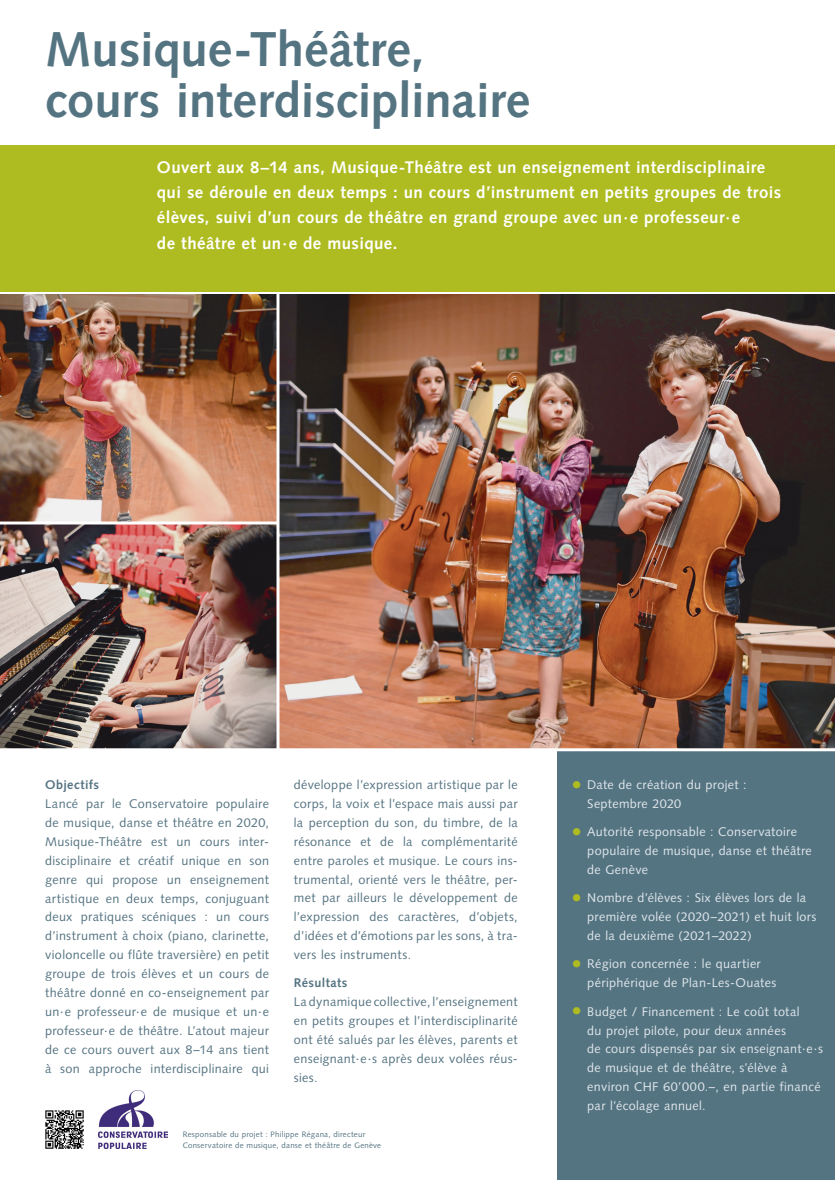
<style>
.page{position:relative;width:835px;height:1180px;background:#fff}
.page>*{position:absolute;margin:0;border:0;box-sizing:border-box;transform-origin:0 0}
.t1{font:700 49px/50.8px "Syntax";color:#557482}
.t2{font:700 16.8px/25.2px "Syntax";letter-spacing:.025em;color:#fff}
.t3{font:12.6px/18.9px "Syntax";letter-spacing:.025em;color:#557482;text-align:justify}
.t4{font:12.6px/18.9px "Syntax";letter-spacing:.025em;color:#dfe6ea}
.t5{font:700 12.6px "Syntax";letter-spacing:.03em;color:#557482}
.t6{font:7.87px/11.8px "Syntax";letter-spacing:.03em;color:#557482}
.s1{font-size:21px;color:#aebc21}
</style>
<div class="page">
<div style="left:0;top:145px;width:834px;height:147px;background:#aebc21"></div>
<div style="left:557px;top:750px;width:277px;height:430px;background:#557482"></div>
<img style="left:45px;top:1110px;width:39px;height:39px">
<img style="left:279px;top:295px;width:555px;height:453px">
<img style="left:0;top:524px;width:276px;height:224px">
<img style="left:0;top:295px;width:276px;height:226px">
<hr style="left:0;top:748px;width:834px;height:3px;background:#fff">
<img style="left:98px;top:1090px;width:70px;height:58px">
<h1 class="t1" style="left:45px;top:24px;width:486px">Musique-Théâtre, cours interdisciplinaire</h1>
<p class="t2" style="left:157px;top:155px;width:625px">Ouvert aux 8–14 ans, Musique-Théâtre est un enseignement interdisciplinaire qui se déroule en deux temps : un cours d’instrument en petits groupes de trois élèves, suivi d’un cours de théâtre en grand groupe avec un·e professeur·e<br>de théâtre et un·e de musique.</p>
<p class="t5" style="left:45px;top:777px;width:56px">Objectifs</p>
<p class="t3" style="left:45px;top:794px;width:225px">Lancé par le Conservatoire populaire de musique, danse et théâtre en 2020, Musique-Théâtre est un cours inter&shy;disciplinaire et créatif unique en son genre qui propose un enseignement artistique en deux temps, conjuguant deux pratiques scéniques : un cours d’instrument à choix (piano, clarinette, violoncelle ou flûte traversière) en petit groupe de trois élèves et un cours de théâtre donné en co-enseignement par un·e professeur·e de musique et un·e professeur·e de théâtre. L’atout majeur de ce cours ouvert aux 8–14 ans tient à son approche interdisciplinaire qui</p>
<p class="t3" style="left:294px;top:775px;width:225px">développe l’expression artistique par le corps, la voix et l’espace mais aussi par la perception du son, du timbre, de la résonance et de la complémentarité entre paroles et musique. Le cours ins&shy;trumental, orienté vers le théâtre, per&shy;met par ailleurs le développement de l’expression des caractères, d’objets, d’idées et d’émotions par les sons, à tra&shy;vers les instruments.</p>
<p class="t5" style="left:294px;top:976px;width:55px">Résultats</p>
<p class="t3" style="left:294px;top:992px;width:225px">La dynamique collective, l’enseignement en petits groupes et l’interdisciplinarité ont été salués par les élèves, parents et enseignant·e·s après deux volées réus&shy;sies.</p>
<p class="t6" style="left:183px;top:1128px;width:200px">Responsable du projet : Philippe Régana, directeur<br>Conservatoire de musique, danse et théâtre de Genève</p>
<p class="t4" style="left:587px;top:775px;width:161px;text-indent:-16px"><span class="s1">•</span> Date de création du projet :<br>Septembre 2020</p>
<p class="t4" style="left:587px;top:822px;width:226px;text-indent:-16px"><span class="s1">•</span> Autorité responsable : Conservatoire populaire de musique, danse et théâtre de Genève</p>
<p class="t4" style="left:587px;top:888px;width:231px;text-indent:-16px"><span class="s1">•</span> Nombre d’élèves : Six élèves lors de la première volée (2020–2021) et huit lors de la deuxième (2021–2022)</p>
<p class="t4" style="left:587px;top:954px;width:190px;text-indent:-16px"><span class="s1">•</span> Région concernée : le quartier périphérique de Plan-Les-Ouates</p>
<p class="t4" style="left:587px;top:1002px;width:237px;text-indent:-16px"><span class="s1">•</span> Budget / Financement : Le coût total<br>du projet pilote, pour deux années<br>de cours dispensés par six enseignant·e·s de musique et de théâtre, s’élève à environ CHF 60’000.–, en partie financé par l’écolage annuel.</p>
</div>
